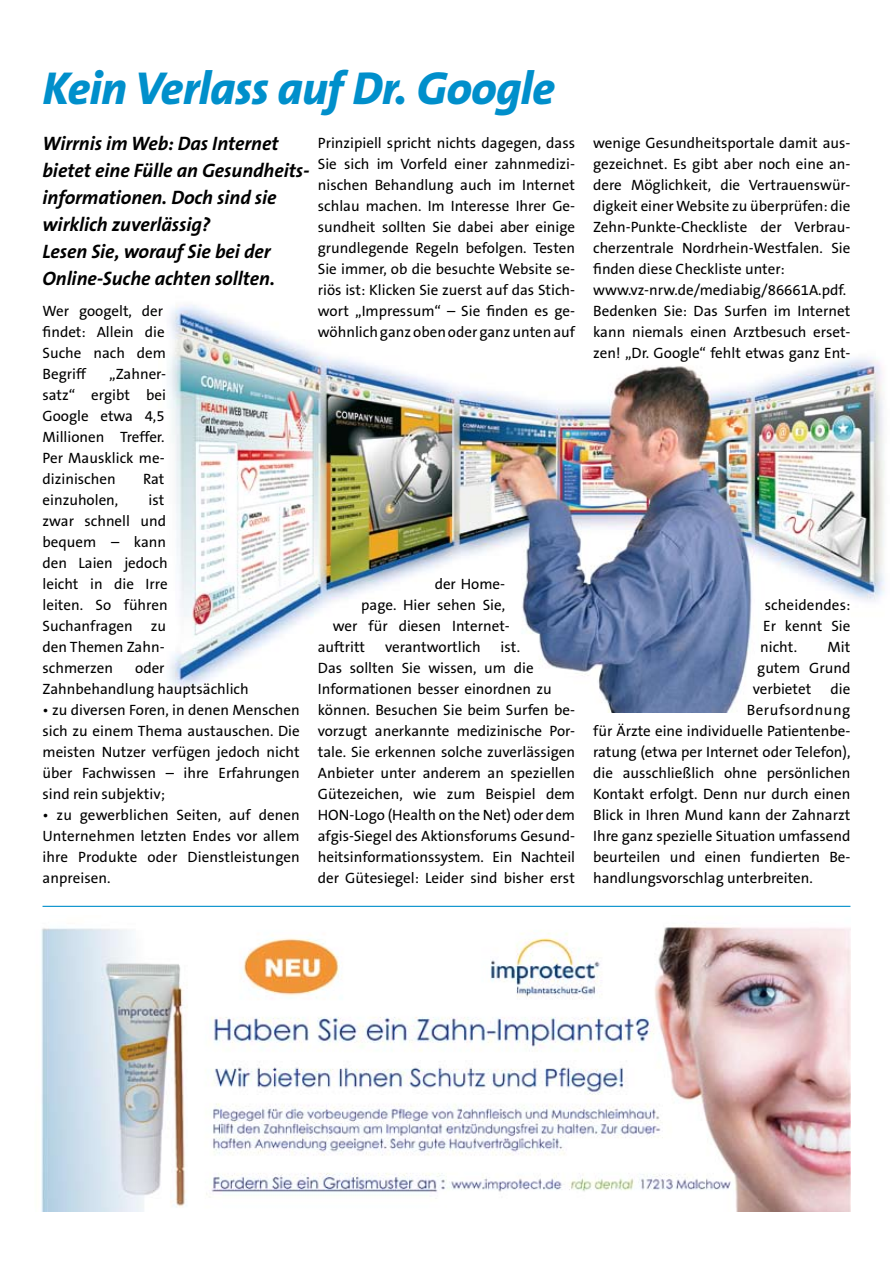
<style>
.page{position:relative;width:893px;height:1263px;background:#fff}
.page>*{position:absolute;margin:0;border:0;box-sizing:border-box;transform-origin:0 0}
.t1{font:italic 800 46.5px "The Sans B8";letter-spacing:-.015em;color:#008fcb}
.t2{font:italic 700 19.5px/27px "The Sans B7";letter-spacing:-.005em;color:#000}
.t3{font:15px/21px "The Sans B5 Plain";color:#000;text-align:justify}
.t4{font:15px "The Sans B5 Plain";letter-spacing:.035em;color:#000}
</style>
<div class="page">
<img style="left:168px;top:305px;width:717px;height:407px">
<img style="left:41px;top:926px;width:809px;height:286px">
<hr style="left:43px;top:906px;width:807px;height:1px;background:#008fcb">
<h1 class="t1" style="left:43px;top:64px;width:514px">Kein Verlass auf Dr. Google</h1>
<h2 class="t2" style="left:43px;top:130px;width:269px">Wirrnis im Web: Das Internet bietet eine Fülle an Gesundheits&shy;informationen. Doch sind sie wirklich zuverlässig?<br>Lesen Sie, worauf Sie bei der<br>Online-Suche achten sollten.</h2>
<p class="t3" style="left:318px;top:133px;width:259px">Prinzipiell spricht nichts dagegen, dass Sie sich im Vorfeld einer zahnmedizi&shy;nischen Behandlung auch im Internet schlau machen. Im Interesse Ihrer Ge&shy;sundheit sollten Sie dabei aber einige grundlegende Regeln befolgen. Testen Sie immer, ob die besuchte Website se&shy;riös ist: Klicken Sie zuerst auf das Stich&shy;wort „Impressum“ – Sie finden es ge&shy;wöhnlich ganz oben oder ganz unten auf</p>
<p class="t3" style="left:43px;top:301px;width:125px;text-align:left">Wer googelt, der findet: Allein die<br>Suche nach dem<br>Begriff</p>
<p class="t3" style="left:43px;top:364px;width:125px;text-indent:67px">„Zahner&shy;satz“ ergibt bei Google etwa 4,5<br>Millionen Treffer.<br>Per Mausklick me&shy;dizinischen</p>
<p class="t3" style="left:143px;top:469px;width:23px">Rat</p>
<p class="t3" style="left:43px;top:490px;width:77px">einzuholen,</p>
<p class="t3" style="left:43px;top:490px;width:127px;text-align:left;text-indent:106px">ist zwar schnell und bequem – kann den Laien jedoch leicht in die Irre leiten. So führen<br>Suchanfragen zu den Themen Zahn&shy;schmerzen</p>
<p class="t3" style="left:43px;top:658px;width:208px;text-align:center">oder<br>Zahnbehandlung hauptsächlich</p>
<p class="t3" style="left:43px;top:700px;width:259px">• zu diversen Foren, in denen Menschen sich zu einem Thema austauschen. Die meisten Nutzer verfügen jedoch nicht über Fachwissen – ihre Erfahrungen sind rein subjektiv;</p>
<p class="t3" style="left:43px;top:805px;width:259px">• zu gewerblichen Seiten, auf denen Unternehmen letzten Endes vor allem ihre Produkte oder Dienstleistungen anpreisen.</p>
<p class="t3" style="left:435px;top:574px;width:72px">der Home-</p>
<p class="t3" style="left:361px;top:595px;width:146px">page. Hier sehen Sie,</p>
<p class="t3" style="left:333px;top:616px;width:178px">wer für diesen Internet-</p>
<p class="t3" style="left:318px;top:637px;width:49px">auftritt</p>
<p class="t3" style="left:385px;top:637px;width:97px">verantwortlich</p>
<p class="t3" style="left:318px;top:637px;width:259px;text-align:left;text-indent:183px">ist.<br>Das sollten Sie wissen, um die Informationen besser einordnen zu können. Besuchen Sie beim Surfen be&shy;vorzugt anerkannte medizinische Por&shy;tale. Sie erkennen solche zuverlässigen Anbieter unter anderem an speziellen Gütezeichen, wie zum Beispiel dem HON-Logo (Health on the Net) oder dem afgis-Siegel des Aktionsforums Gesund&shy;heitsinformationssystem. Ein Nachteil der Gütesiegel: Leider sind bisher erst</p>
<p class="t3" style="left:593px;top:133px;width:259px;text-align:left">wenige Gesundheitsportale damit aus&shy;gezeichnet. Es gibt aber noch eine an&shy;dere Möglichkeit, die Vertrauenswür&shy;digkeit einer Website zu überprüfen: die Zehn-Punkte-Checkliste der Verbrau&shy;cherzentrale Nordrhein-Westfalen. Sie finden diese Checkliste unter: www.vz-nrw.de/mediabig/86661A.pdf.<br>Bedenken Sie: Das Surfen im Internet kann niemals einen Arztbesuch erset&shy;zen! „Dr. Google“ fehlt etwas ganz Ent-</p>
<p class="t3" style="left:760px;top:595px;width:92px;text-indent:4px">scheidendes:<br>Er kennt Sie nicht.</p>
<p class="t3" style="left:827px;top:637px;width:24px">Mit</p>
<p class="t3" style="left:757px;top:658px;width:95px">gutem Grund</p>
<p class="t3" style="left:753px;top:679px;width:60px">verbietet</p>
<p class="t3" style="left:831px;top:679px;width:21px">die</p>
<p class="t4" style="left:747px;top:702px;width:105px">Berufsordnung</p>
<p class="t3" style="left:593px;top:721px;width:259px">für Ärzte eine individuelle Patientenbe-</p>
<p class="t3" style="left:593px;top:742px;width:259px">ratung (etwa per Internet oder Telefon),</p>
<p class="t3" style="left:593px;top:763px;width:259px">die ausschließlich ohne persönlichen</p>
<p class="t3" style="left:593px;top:784px;width:259px">Kontakt erfolgt. Denn nur durch einen</p>
<p class="t3" style="left:593px;top:805px;width:259px">Blick in Ihren Mund kann der Zahnarzt</p>
<p class="t3" style="left:593px;top:826px;width:259px">Ihre ganz spezielle Situation umfassend</p>
<p class="t3" style="left:593px;top:847px;width:259px">beurteilen und einen fundierten Be-</p>
<p class="t3" style="left:593px;top:868px;width:221px">handlungsvorschlag unterbreiten.</p>
</div>
